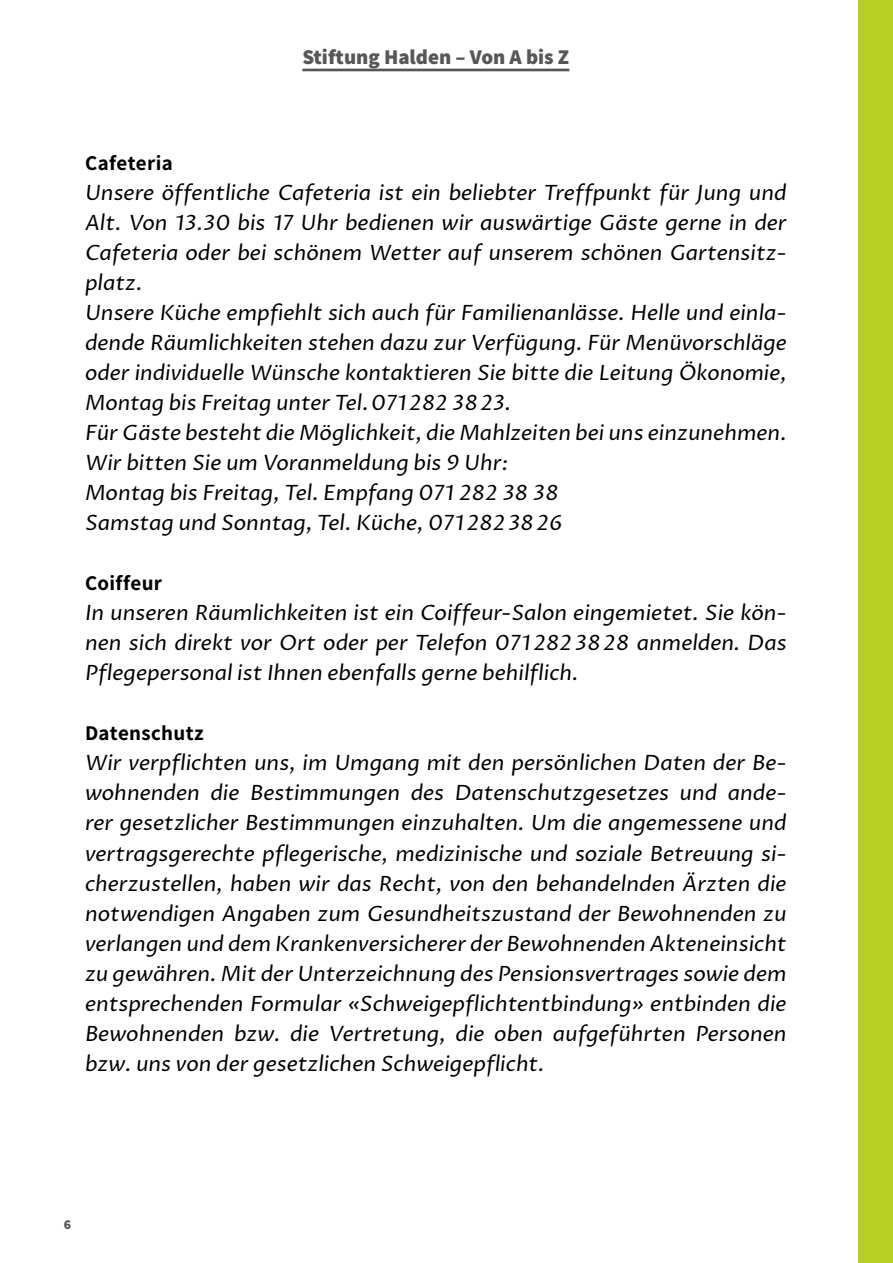
<style>
.page{position:relative;width:893px;height:1263px;background:#fff}
.page>*{position:absolute;margin:0;border:0;box-sizing:border-box;transform-origin:0 0}
.t1{font:italic 21px/30px "Proza Libre";color:#000;text-align:justify}
.t2{font:700 21px "Assistant";letter-spacing:.02em;color:#000}
.t3{font:800 21px "Assistant";color:#575756}
.t4{font:800 13.5px "Assistant";color:#575756}
</style>
<div class="page">
<div style="left:859px;top:0;width:34px;height:1263px;background:#b7ce23"></div>
<hr style="left:302px;top:69px;width:267px;height:2px;background:#575756">
<p class="t3" style="left:302px;top:43px;width:268px">Stiftung Halden – Von A bis Z</p>
<p class="t2" style="left:85px;top:149px;width:89px">Cafeteria</p>
<p class="t1" style="left:85px;top:178px;width:703px;text-align:left">Unsere öffentliche Cafeteria ist ein beliebter Treffpunkt für Jung und Alt. Von 13.30 bis 17 Uhr bedienen wir auswärtige Gäste gerne in der Cafeteria oder bei schönem Wetter auf unserem schönen Gartensitz&shy;platz.<br>Unsere Küche empfiehlt sich auch für Familienanlässe. Helle und einla&shy;dende Räumlichkeiten stehen dazu zur Verfügung. Für Menüvorschläge oder individuelle Wünsche kontaktieren Sie bitte die Leitung Ökonomie, Montag bis Freitag unter Tel.071282 3823.<br>Für Gäste besteht die Möglichkeit, die Mahlzeiten bei uns einzunehmen.<br>Wir bitten Sie um Voranmeldung bis 9 Uhr:<br>Montag bis Freitag, Tel. Empfang 071 282 38 38<br>Samstag und Sonntag, Tel. Küche, 0712823826</p>
<p class="t2" style="left:85px;top:569px;width:79px">Coiffeur</p>
<p class="t1" style="left:85px;top:598px;width:703px">In unseren Räumlichkeiten ist ein Coiffeur-Salon eingemietet. Sie kön&shy;nen sich direkt vor Ort oder per Telefon 0712823828 anmelden. Das Pflegepersonal ist Ihnen ebenfalls gerne behilflich.</p>
<p class="t2" style="left:85px;top:719px;width:120px">Datenschutz</p>
<p class="t1" style="left:85px;top:748px;width:703px">Wir verpflichten uns, im Umgang mit den persönlichen Daten der Be&shy;wohnenden die Bestimmungen des Datenschutzgesetzes und ande&shy;rer gesetzlicher Bestimmungen einzuhalten. Um die angemessene und vertragsgerechte pflegerische, medizinische und soziale Betreuung si&shy;cherzustellen, haben wir das Recht, von den behandelnden Ärzten die notwendigen Angaben zum Gesundheitszustand der Bewohnenden zu verlangen und dem Krankenversicherer der Bewohnenden Akteneinsicht zu gewähren. Mit der Unterzeichnung des Pensionsvertrages sowie dem entsprechenden Formular «Schweigepflichtentbindung» entbinden die Bewohnenden bzw. die Vertretung, die oben aufgeführten Personen bzw. uns von der gesetzlichen Schweigepflicht.</p>
<p class="t4" style="left:64px;top:1215px;width:9px">6</p>
</div>
